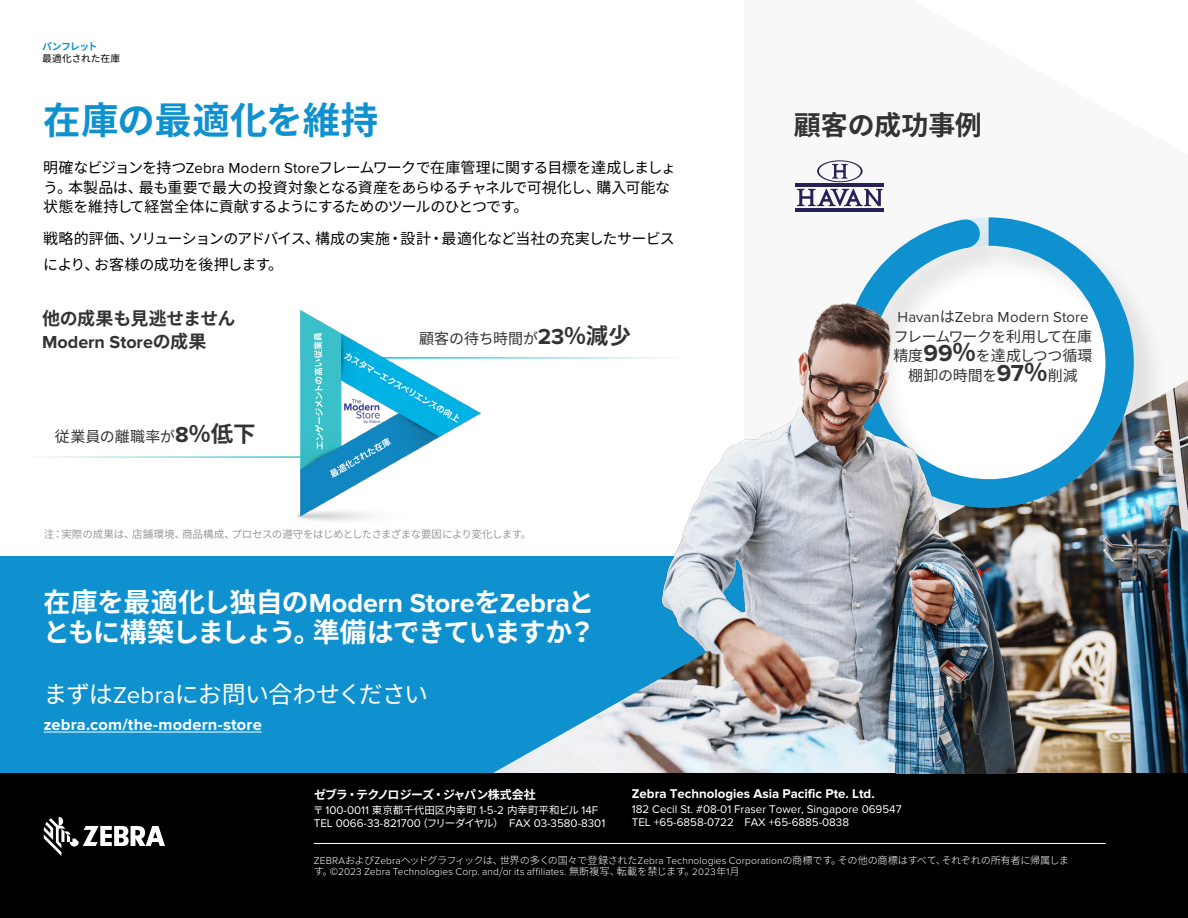
<style>
.page{position:relative;width:1188px;height:918px;background:#fff}
.page>*{position:absolute;margin:0;border:0;box-sizing:border-box;transform-origin:0 0}
.t1{font:700 37.5px "Noto Sans CJ Kjp";letter-spacing:-.005em;color:#0f91d0}
.t2{font:700 27px "Proxima Nova";letter-spacing:-.005em;color:#fff}
.t3{font:700 27px "Noto Sans CJ Kjp";letter-spacing:-.065em;color:#fff}
.t4{font:700 27px "Noto Sans CJ Kjp";color:#333}
.t5{font:24px "Noto Sans CJ Kjp";letter-spacing:-.04em;color:#fff}
.t6{font:700 18px "Proxima Nova";letter-spacing:-.005em;color:#333}
.t7{font:700 18px "Noto Sans CJ Kjp";letter-spacing:-.02em;color:#333}
.t8{font:700 16.5px "Proxima Nova";letter-spacing:.01em;color:#fff}
.t9{font:15px/19.5px "Noto Sans CJ Kjp";letter-spacing:-.035em;color:#000}
.t10{font:15px/19.5px "Noto Sans CJ Kjp";letter-spacing:-.015em;color:#333;text-align:center}
.t11{font:15px "Proxima Nova";letter-spacing:.005em;color:#333}
.t12{font:15px "Noto Sans CJ Kjp";letter-spacing:.02em;color:#333}
.t13{font:700 13.2px "Proxima Nova";color:#fff}
.t14{font:700 12px "Noto Sans CJ Kjp";letter-spacing:-.06em;color:#fff}
.t15{font:11.55px/13.5px "Proxima Nova";color:#fff}
.t16{font:10.5px "Noto Sans CJ Kjp";letter-spacing:-.03em;color:#999}
.t17{font:10.5px "Noto Sans CJ Kjp";color:#fff}
.t18{font:300 10.2px "Noto Sans CJ Kjp";letter-spacing:-.03em;color:#fff}
.t19{font:300 10.2px "Proxima Nova";letter-spacing:.01em;color:#fff}
.t20{font:9.75px "Noto Sans CJ Kjp";letter-spacing:-.005em;color:#000}
.t21{font:700 9.75px "Noto Sans CJ Kjp";letter-spacing:-.055em;color:#0f91d0}
.s1{font-family:"Proxima Nova"}
.s2{font-family:"Noto Sans CJ Kjp"}
.s3{font-family:"Proxima Nova";font-weight:700;font-size:22.5px}
.s4{font-weight:700;font-size:22.5px}
.s5{font-family:"Proxima Nova";font-weight:700;font-size:24px}
.s6{font-weight:700;font-size:24px}
.s7{font-family:"Proxima Nova";font-size:11.55px}
.s8{font-family:"Noto Sans CJ Kjp";font-size:10.5px}
.s9{font-size:9.75px}
.s10{font-family:"Noto Sans CJ Kjp";font-size:9.75px}
</style>
<div class="page">
<div style="left:744px;top:0;width:444px;height:543px;background:#f8f8f8"></div>
<div style="left:0;top:556px;width:1188px;height:231px;background:#0f91d0"></div>
<img style="left:493px;top:380px;width:695px;height:393px">
<hr style="left:378px;top:357px;width:304px;height:2px;background:#00bcf1">
<hr style="left:28px;top:456px;width:277px;height:2px;background:#3cc1cb">
<img style="left:272px;top:310px;width:209px;height:211px">
<hr style="left:44px;top:732px;width:218px;height:1px;background:#fff">
<svg style="left:817px;top:160px;width:46px;height:22px"></svg>
<hr style="left:796px;top:183px;width:88px;height:4px;background:#252258">
<svg style="left:797px;top:189px;width:86px;height:17px"></svg>
<hr style="left:796px;top:208px;width:88px;height:4px;background:#252258">
<div style="left:844px;top:218px;width:325px;height:325px;background:#000;opacity:.1"></div>
<svg style="left:844px;top:217px;width:290px;height:291px"></svg>
<div style="left:0;top:773px;width:1188px;height:145px;background:#000"></div>
<svg style="left:44px;top:817px;width:121px;height:39px"></svg>
<hr style="left:314px;top:843px;width:792px;height:1px;background:#fff">
<img style="left:650px;top:292px;width:385px;height:481px">
<p class="t21" style="left:42px;top:41px;width:57px">パンフレット</p>
<p class="t20" style="left:42px;top:52px;width:80px">最適化された在庫</p>
<h1 class="t1" style="left:43px;top:99px;width:337px">在庫の最適化を維持</h1>
<p class="t9" style="left:43px;top:158px;width:634px">明確なビジョンを持つ<span class="s1">Zebra Modern Store</span>フレームワークで在庫管理に関する目標を達成しましょう。本製品は、最も重要で最大の投資対象となる資産をあらゆるチャネルで可視化し、購入可能な状態を維持して経営全体に貢献するようにするためのツールのひとつです。</p>
<p class="t9" style="left:43px;top:226px;width:633px;line-height:25.5px">戦略的評価、ソリューションのアドバイス、構成の実施・設計・最適化など当社の充実したサービスにより、お客様の成功を後押します。</p>
<p class="t7" style="left:42px;top:308px;width:195px">他の成果も見逃せません</p>
<p class="t6" style="left:42px;top:331px;width:166px">Modern Store<span class="s2">の成果</span></p>
<p class="t10" style="left:419px;top:329px;width:213px">顧客の待ち時間が<span class="s3">23</span><span class="s4">％減少</span></p>
<p class="t12" style="left:55px;top:428px;width:202px">従業員の離職率が<span class="s3">8</span><span class="s4">％低下</span></p>
<p class="t16" style="left:44px;top:529px;width:489px">注：実際の成果は、店舗環境、商品構成、プロセスの遵守をはじめとしたさまざまな要因により変化します。</p>
<h2 class="t2" style="left:44px;top:587px;width:553px"><span class="s2">在庫を最適化し独自の</span>Modern Store<span class="s2">を</span>Zebra<span class="s2">と</span></h2>
<h2 class="t3" style="left:44px;top:617px;width:553px">ともに構築しましょう。準備はできていますか？</h2>
<h3 class="t5" style="left:44px;top:680px;width:386px">まずは<span class="s1">Zebra</span>にお問い合わせください</h3>
<p class="t8" style="left:44px;top:715px;width:220px">zebra.com/the-modern-store</p>
<h2 class="t4" style="left:794px;top:110px;width:190px">顧客の成功事例</h2>
<p class="t11" style="left:897px;top:309px;width:193px">Havan<span class="s2">は</span>Zebra Modern Store</p>
<p class="t10" style="left:893px;top:327px;width:201px">フレームワークを利用して在庫精度<span class="s5">99</span><span class="s6">％</span>を達成しつつ循環棚卸の時間を<span class="s5">97</span><span class="s6">％</span>削減</p>
<p class="t14" style="left:314px;top:788px;width:223px">ゼブラ・テクノロジーズ・ジャパン株式会社</p>
<p class="t17" style="left:313px;top:804px;width:287px">〒 <span class="s7">100-0011</span> 東京都千代田区内幸町 <span class="s7">1-5-2</span> 内幸町平和ビル <span class="s7">14F</span></p>
<p class="t15" style="left:314px;top:817px;width:293px">TEL 0066-33-821700<span class="s8">（フリーダイヤル）　</span>FAX 03-3580-8301</p>
<p class="t13" style="left:632px;top:786px;width:244px">Zebra Technologies Asia Pacific Pte. Ltd.</p>
<p class="t15" style="left:632px;top:802px;width:271px">182 Cecil St. #08-01 Fraser Tower, Singapore 069547<br>TEL +65-6858-0722 FAX +65-6885-0838</p>
<p class="t18" style="left:314px;top:855px;width:757px"><span class="s1">ZEBRA</span>および<span class="s1">Zebra</span>ヘッドグラフィックは、世界の多くの国々で登録された<span class="s1">Zebra Technologies Corporation</span>の商標です。その他の商標はすべて、それぞれの所有者に帰属しま</p>
<p class="t19" style="left:314px;top:866px;width:427px"><span class="s2">す。©</span>2023 Zebra Technologies Corp. and<span class="s2">/</span>or its affiliates. <span class="s2">無断複写、転載を禁じます。</span><span class="s9">2023</span><span class="s10">年</span><span class="s9">1</span><span class="s10">月</span></p>
</div>
